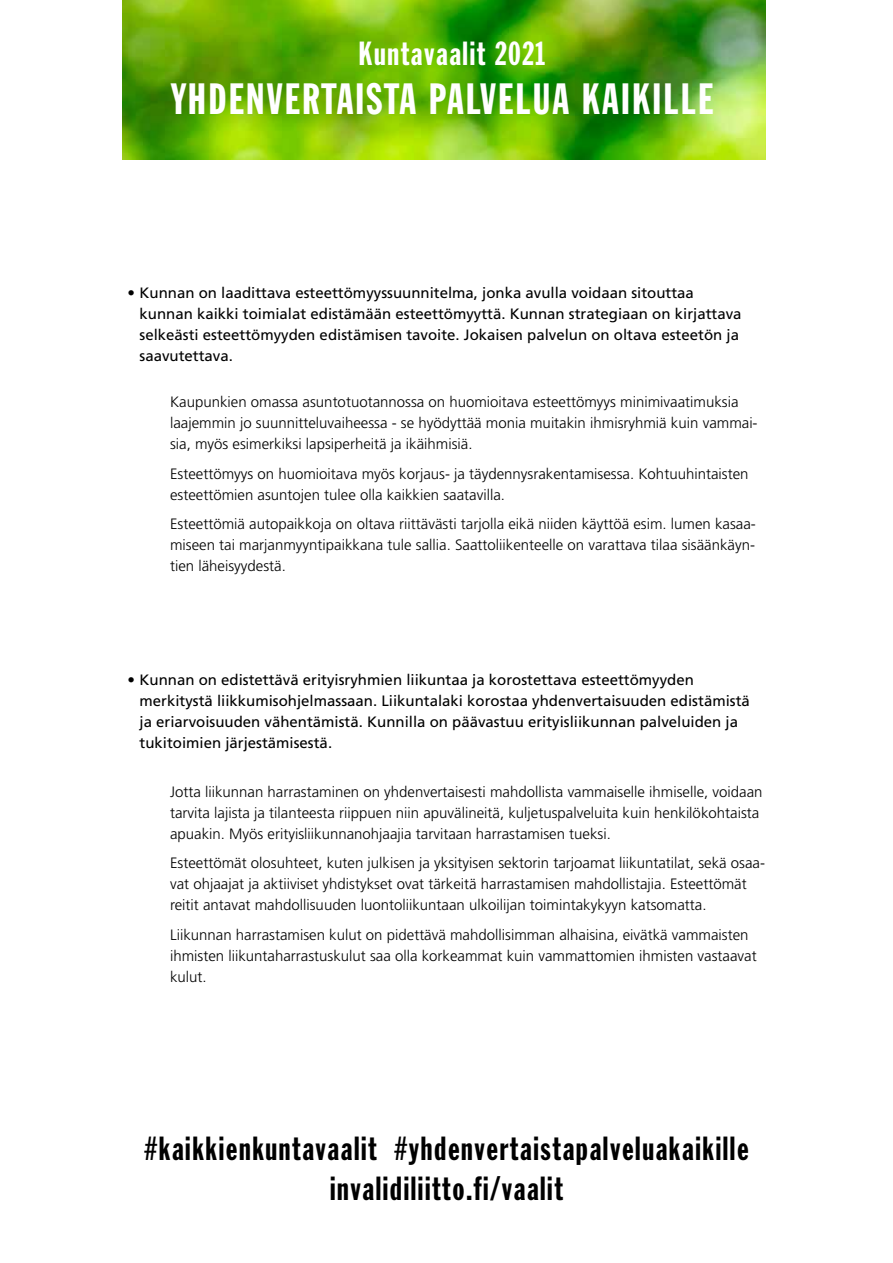
<style>
.page{position:relative;width:893px;height:1263px;background:#fff}
.page>*{position:absolute;margin:0;border:0;box-sizing:border-box;transform-origin:0 0}
.t1{font:43.05px "Franklin Gothic Std Extra Cond";letter-spacing:.05em;color:#fff}
.t2{font:32.85px/39.5px "Franklin Gothic Std Extra Cond";letter-spacing:.05em;color:#000;text-align:center}
.t3{font:32.85px "Franklin Gothic Std Extra Cond";letter-spacing:.05em;color:#fff}
.t4{font:300 15px/21px "Frutiger LT Std";color:#000}
.t5{font:15px/21px "Frutiger LT Std";color:#000}
</style>
<div class="page">
<img style="left:123px;top:0;width:642px;height:159px">
<h2 class="t3" style="left:358px;top:35px;width:188px">Kuntavaalit 2021</h2>
<h1 class="t1" style="left:171px;top:76px;width:543px">YHDENVERTAISTA PALVELUA KAIKILLE</h1>
<p class="t5" style="left:140px;top:283px;width:603px;text-indent:-12px">• Kunnan on laadittava esteettömyyssuunnitelma, jonka avulla voidaan sitouttaa kunnan kaikki toimialat edistämään esteettömyyttä. Kunnan strategiaan on kirjattava selkeästi esteettömyyden edistämisen tavoite. Jokaisen palvelun on oltava esteetön ja saavutettava.</p>
<p class="t4" style="left:170px;top:392px;width:589px">Kaupunkien omassa asuntotuotannossa on huomioitava esteettömyys minimivaatimuksia laajemmin jo suunnitteluvaiheessa - se hyödyttää monia muitakin ihmisryhmiä kuin vammai&shy;sia, myös esimerkiksi lapsiperheitä ja ikäihmisiä.</p>
<p class="t4" style="left:170px;top:463px;width:580px">Esteettömyys on huomioitava myös korjaus- ja täydennysrakentamisessa. Kohtuuhintaisten esteettömien asuntojen tulee olla kaikkien saatavilla.</p>
<p class="t4" style="left:170px;top:514px;width:587px;text-align:justify">Esteettömiä autopaikkoja on oltava riittävästi tarjolla eikä niiden käyttöä esim. lumen kasaa&shy;miseen tai marjanmyyntipaikkana tule sallia. Saattoliikenteelle on varattava tilaa sisäänkäyn&shy;tien läheisyydestä.</p>
<p class="t5" style="left:140px;top:670px;width:612px;text-indent:-12px">• Kunnan on edistettävä erityisryhmien liikuntaa ja korostettava esteettömyyden merkitystä liikkumisohjelmassaan. Liikuntalaki korostaa yhdenvertaisuuden edistämistä ja eriarvoisuuden vähentämistä. Kunnilla on päävastuu erityisliikunnan palveluiden ja tukitoimien järjestämisestä.</p>
<p class="t4" style="left:170px;top:781px;width:594px">Jotta liikunnan harrastaminen on yhdenvertaisesti mahdollista vammaiselle ihmiselle, voidaan tarvita lajista ja tilanteesta riippuen niin apuvälineitä, kuljetuspalveluita kuin henkilökohtaista apuakin. Myös erityisliikunnanohjaajia tarvitaan harrastamisen tueksi.</p>
<p class="t4" style="left:170px;top:853px;width:597px">Esteettömät olosuhteet, kuten julkisen ja yksityisen sektorin tarjoamat liikuntatilat, sekä osaa&shy;vat ohjaajat ja aktiiviset yhdistykset ovat tärkeitä harrastamisen mahdollistajia. Esteettömät reitit antavat mahdollisuuden luontoliikuntaan ulkoilijan toimintakykyyn katsomatta.</p>
<p class="t4" style="left:170px;top:924px;width:588px">Liikunnan harrastamisen kulut on pidettävä mahdollisimman alhaisina, eivätkä vammaisten ihmisten liikuntaharrastuskulut saa olla korkeammat kuin vammattomien ihmisten vastaavat kulut.</p>
<h2 class="t2" style="left:144px;top:1130px;width:606px">#kaikkienkuntavaalit #yhdenvertaistapalveluakaikille invalidiliitto.fi/vaalit</h2>
</div>
